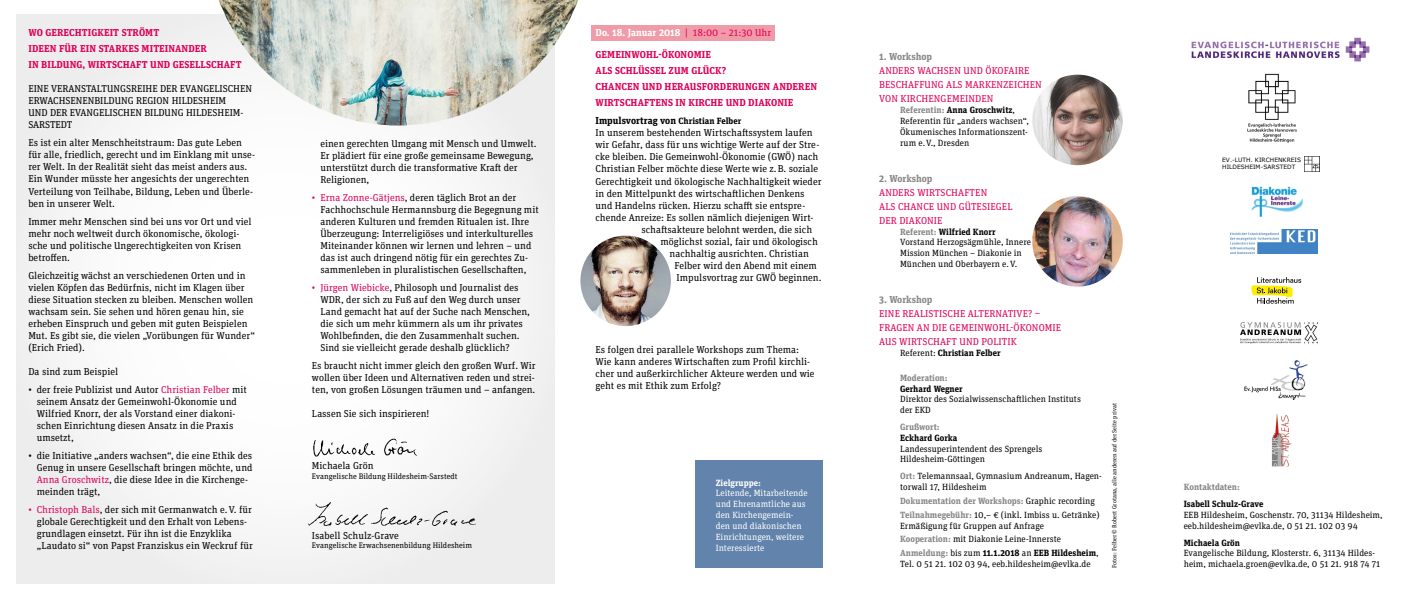
<style>
.page{position:relative;width:1418px;height:596px;background:#fff}
.page>*{position:absolute;margin:0;border:0;box-sizing:border-box;transform-origin:0 0}
.t1{font:10px/12px "Unit Slab Pro";color:#000}
.t2{font:10px/14px "Unit Slab Pro";letter-spacing:.01em;color:#e00059}
.t3{font:700 10px/16px "Unit Slab Pro";letter-spacing:.01em;color:#e00059}
.t4{font:700 10px "Unit Slab Pro";color:#fff}
.t5{font:700 10px "Unit Slab Pro";letter-spacing:-.005em;color:#000}
.t6{font:700 10px "Unit Slab Pro";letter-spacing:-.005em;color:#878787}
.t7{font:9px/10.8px "Unit Slab Pro";color:#000}
.t8{font:9px/10.8px "Unit Slab Pro";color:#fff}
.t9{font:700 9px "Unit Slab Pro";color:#000}
.t10{font:700 9px "Unit Slab Pro";color:#878787}
.t11{font:700 9px "Unit Slab Pro";color:#fff}
.t12{font:8px "Unit Slab Pro";color:#000}
.t13{font:6px "Unit Slab Pro";color:#000}
.t14{font:5.9px/7.2px "Verdana";letter-spacing:.01em;color:#000}
.s1{color:#e00059}
.s2{font-weight:400;color:#e00059}
.s3{font-size:9px}
.s4{font-weight:700;color:#878787}
.s5{font-weight:700}
.s6{font-weight:400}
</style>
<div class="page">
<div style="left:16px;top:14px;width:539px;height:569px;background:#f8f8f8"></div>
<div style="left:591px;top:25px;width:184px;height:15px;background:#f09ba8"></div>
<img style="left:1032px;top:75px;width:90px;height:90px;border-radius:45px">
<img style="left:1032px;top:196px;width:90px;height:90px;border-radius:45px">
<img style="left:580px;top:235px;width:91px;height:91px;border-radius:45px">
<div style="left:694px;top:460px;width:128px;height:107px;background:#6283ab"></div>
<img style="left:219px;top:0;width:359px;height:125px">
<img style="left:308px;top:502px;width:167px;height:23px">
<img style="left:313px;top:438px;width:103px;height:18px">
<svg style="left:1251px;top:277px;width:50px;height:26px"></svg>
<img style="left:1247px;top:73px;width:50px;height:69px">
<img style="left:1191px;top:37px;width:179px;height:25px">
<img style="left:1244px;top:360px;width:63px;height:39px">
<img style="left:1271px;top:413px;width:21px;height:54px">
<img style="left:1251px;top:186px;width:51px;height:30px">
<img style="left:1304px;top:156px;width:15px;height:16px">
<img style="left:1240px;top:322px;width:78px;height:22px">
<img style="left:1230px;top:230px;width:87px;height:23px">
<p class="t3" style="left:28px;top:24px;width:215px">WO GERECHTIGKEIT STRÖMT<br>IDEEN FÜR EIN STARKES MITEINANDER<br>IN BILDUNG, WIRTSCHAFT UND GESELLSCHAFT</p>
<p class="t1" style="left:28px;top:83px;width:225px">EINE VERANSTALTUNGSREIHE DER EVANGELISCHEN ERWACHSENENBILDUNG REGION HILDESHEIM<br>UND DER EVANGELISCHEN BILDUNG HILDESHEIM-SARSTEDT</p>
<p class="t1" style="left:28px;top:137px;width:228px">Es ist ein alter Menschheitstraum: Das gute Leben für alle, friedlich, gerecht und im Einklang mit unse&shy;rer Welt. In der Realität sieht das meist anders aus.<br>Ein Wunder müsste her angesichts der ungerechten Verteilung von Teilhabe, Bildung, Leben und Überle&shy;ben in unserer Welt.</p>
<p class="t1" style="left:28px;top:215px;width:225px">Immer mehr Menschen sind bei uns vor Ort und viel mehr noch weltweit durch ökonomische, ökologi&shy;sche und politische Ungerechtigkeiten von Krisen betroffen.</p>
<p class="t1" style="left:28px;top:269px;width:228px">Gleichzeitig wächst an verschiedenen Orten und in vielen Köpfen das Bedürfnis, nicht im Klagen über diese Situation stecken zu bleiben. Menschen wollen wachsam sein. Sie sehen und hören genau hin, sie erheben Einspruch und geben mit guten Beispielen Mut. Es gibt sie, die vielen „Vorübungen für Wunder“ (Erich Fried).</p>
<p class="t1" style="left:28px;top:365px;width:91px">Da sind zum Beispiel</p>
<p class="t1" style="left:37px;top:383px;width:211px;text-indent:-8px">• der freie Publizist und Autor <span class="s1">Christian Felber</span> mit seinem Ansatz der Gemeinwohl-Ökonomie und Wilfried Knorr, der als Vorstand einer diakoni&shy;schen Einrichtung diesen Ansatz in die Praxis umsetzt,</p>
<p class="t1" style="left:37px;top:449px;width:217px;text-indent:-8px">• die Initiative „anders wachsen“, die eine Ethik des Genug in unsere Gesellschaft bringen möchte, und <span class="s1">Anna Groschwitz</span>, die diese Idee in die Kirchenge&shy;meinden trägt,</p>
<p class="t1" style="left:37px;top:503px;width:218px;text-indent:-9px"><span class="s1">• Christoph Bals</span>, der sich mit Germanwatch e.V. für globale Gerechtigkeit und den Erhalt von Lebens&shy;grundlagen einsetzt. Für ihn ist die Enzyklika „Laudato si“ von Papst Franziskus ein Weckruf für</p>
<p class="t1" style="left:320px;top:137px;width:218px">einen gerechten Umgang mit Mensch und Umwelt.<br>Er plädiert für eine große gemeinsame Bewegung, unterstützt durch die transformative Kraft der Religionen,</p>
<p class="t1" style="left:320px;top:191px;width:220px;text-indent:-9px"><span class="s1">• Erna Zonne-Gätjens</span>, deren täglich Brot an der Fachhochschule Hermannsburg die Begegnung mit anderen Kulturen und fremden Ritualen ist. Ihre Überzeugung: Interreligiöses und interkulturelles Miteinander können wir lernen und lehren – und das ist auch dringend nötig für ein gerechtes Zu&shy;sammenleben in pluralistischen Gesellschaften,</p>
<p class="t1" style="left:320px;top:281px;width:211px;text-indent:-9px"><span class="s1">• Jürgen Wiebicke</span>, Philosoph und Journalist des WDR, der sich zu Fuß auf den Weg durch unser Land gemacht hat auf der Suche nach Menschen, die sich um mehr kümmern als um ihr privates Wohlbefinden, die den Zusammenhalt suchen.<br>Sind sie vielleicht gerade deshalb glücklich?</p>
<p class="t1" style="left:312px;top:359px;width:225px;text-align:justify">Es braucht nicht immer gleich den großen Wurf. Wir wollen über Ideen und Alternativen reden und strei&shy;ten, von großen Lösungen träumen und – anfangen.</p>
<p class="t1" style="left:312px;top:407px;width:119px">Lassen Sie sich inspirieren!</p>
<p class="t1" style="left:312px;top:459px;width:63px">Michaela Grön</p>
<p class="t12" style="left:312px;top:470px;width:147px">Evangelische Bildung Hildesheim-Sarstedt</p>
<p class="t1" style="left:312px;top:528px;width:88px">Isabell Schulz-Grave</p>
<p class="t12" style="left:312px;top:539px;width:162px">Evangelische Erwachsenenbildung Hildesheim</p>
<p class="t4" style="left:595px;top:25px;width:177px">Do. 18. Januar 2018 <span class="s2">| 18:00 – 21:30 Uhr</span></p>
<p class="t3" style="left:595px;top:46px;width:223px">GEMEINWOHL-ÖKONOMIE<br>ALS SCHLÜSSEL ZUM GLÜCK?<br>CHANCEN UND HERAUSFORDERUNGEN ANDEREN<br>WIRTSCHAFTENS IN KIRCHE UND DIAKONIE</p>
<p class="t5" style="left:595px;top:113px;width:147px">Impulsvortrag von <span class="s3">Christian Felber</span></p>
<p class="t1" style="left:595px;top:127px;width:219px">In unserem bestehenden Wirtschaftssystem laufen</p>
<p class="t1" style="left:595px;top:139px;width:225px">wir Gefahr, dass für uns wichtige Werte auf der Stre-</p>
<p class="t1" style="left:595px;top:151px;width:224px">cke bleiben. Die Gemeinwohl-Ökonomie (GWÖ) nach</p>
<p class="t1" style="left:595px;top:163px;width:224px">Christian Felber möchte diese Werte wie z.B. soziale</p>
<p class="t1" style="left:595px;top:175px;width:227px">Gerechtigkeit und ökologische Nachhaltigkeit wieder</p>
<p class="t1" style="left:595px;top:187px;width:210px">in den Mittelpunkt des wirtschaftlichen Denkens</p>
<p class="t1" style="left:595px;top:199px;width:211px">und Handelns rücken. Hierzu schafft sie entspre-</p>
<p class="t1" style="left:595px;top:211px;width:219px">chende Anreize: Es sollen nämlich diejenigen Wirt-</p>
<p class="t1" style="left:641px;top:223px;width:172px">schaftsakteure belohnt werden, die sich</p>
<p class="t1" style="left:660px;top:235px;width:159px">möglichst sozial, fair und ökologisch</p>
<p class="t1" style="left:669px;top:247px;width:141px">nachhaltig ausrichten. Christian</p>
<p class="t1" style="left:674px;top:259px;width:144px">Felber wird den Abend mit einem</p>
<p class="t1" style="left:676px;top:271px;width:146px">Impulsvortrag zur GWÖ beginnen.</p>
<p class="t1" style="left:595px;top:343px;width:220px">Es folgen drei parallele Workshops zum Thema:<br>Wie kann anderes Wirtschaften zum Profil kirchli&shy;cher und außerkirchlicher Akteure werden und wie geht es mit Ethik zum Erfolg?</p>
<p class="t11" style="left:715px;top:475px;width:46px">Zielgruppe:</p>
<p class="t8" style="left:715px;top:487px;width:93px">Leitende, Mitarbeitende und Ehrenamtliche aus den Kirchengemein&shy;den und diakonischen<br>Einrichtungen, weitere<br>Interessierte</p>
<p class="t6" style="left:879px;top:49px;width:54px">1. Workshop</p>
<p class="t2" style="left:879px;top:64px;width:164px">ANDERS WACHSEN UND ÖKOFAIRE<br>BESCHAFFUNG ALS MARKENZEICHEN<br>VON KIRCHENGEMEINDEN</p>
<p class="t7" style="left:900px;top:104px;width:130px"><span class="s4">Referentin:</span> <span class="s5">Anna Groschwitz</span>,<br>Referentin für „anders wachsen“,<br>Ökumenisches Informationszent&shy;rum e.V., Dresden</p>
<p class="t6" style="left:879px;top:171px;width:55px">2. Workshop</p>
<p class="t2" style="left:879px;top:185px;width:135px">ANDERS WIRTSCHAFTEN<br>ALS CHANCE UND GÜTESIEGEL<br>DER DIAKONIE</p>
<p class="t7" style="left:900px;top:225px;width:132px"><span class="s4">Referent:</span> <span class="s5">Wilfried Knorr<br></span>Vorstand Herzogsägmühle, Innere<br>Mission München – Diakonie in<br>München und Oberbayern e.V.</p>
<p class="t6" style="left:879px;top:292px;width:55px">3. Workshop</p>
<p class="t2" style="left:879px;top:306px;width:183px">EINE REALISTISCHE ALTERNATIVE? –<br>FRAGEN AN DIE GEMEINWOHL-ÖKONOMIE<br>AUS WIRTSCHAFT UND POLITIK</p>
<p class="t9" style="left:900px;top:346px;width:102px"><span class="s6">Referent:</span> Christian Felber</p>
<p class="t10" style="left:900px;top:371px;width:49px">Moderation:</p>
<p class="t9" style="left:900px;top:381px;width:64px">Gerhard Wegner</p>
<p class="t7" style="left:900px;top:393px;width:182px">Direktor des Sozialwissenschaftlichen Instituts der EKD</p>
<p class="t10" style="left:900px;top:420px;width:41px">Grußwort:</p>
<p class="t9" style="left:900px;top:431px;width:59px">Eckhard Gorka</p>
<p class="t7" style="left:900px;top:442px;width:144px">Landessuperintendent des Sprengels<br>Hildesheim-Göttingen</p>
<p class="t7" style="left:900px;top:470px;width:203px"><span class="s4">Ort:</span> Telemannsaal, Gymnasium Andreanum, Hagen&shy;torwall 17, Hildesheim</p>
<p class="t7" style="left:900px;top:493px;width:201px;line-height:13.8px"><span class="s4">Dokumentation der Workshops:</span> Graphic recording<br><span class="s4">Teilnahmegebühr:</span> 10,– € (inkl. Imbiss u. Getränke)</p>
<p class="t7" style="left:900px;top:518px;width:200px;line-height:13.8px">Ermäßigung für Gruppen auf Anfrage<br><span class="s4">Kooperation:</span> mit Diakonie Leine-Innerste<br><span class="s4">Anmeldung:</span> bis zum <span class="s5">11.1.2018</span> an <span class="s5">EEB Hildesheim</span>,</p>
<p class="t7" style="left:900px;top:557px;width:192px">Tel. 0 51 21. 102 03 94, eeb.hildesheim@evlka.de</p>
<p class="t13" style="left:1110px;top:567px;width:166px;rotate:-90deg">Fotos: Felber © Robert Grotana, alle anderen auf der Seite privat</p>
<p class="t14" style="left:1222px;top:156px;width:80px">EV.-LUTH. KIRCHENKREIS<br>HILDESHEIM-SARSTEDT</p>
<p class="t10" style="left:1183px;top:480px;width:58px">Kontaktdaten:</p>
<p class="t9" style="left:1183px;top:497px;width:81px">Isabell Schulz-Grave</p>
<p class="t7" style="left:1183px;top:509px;width:200px">EEB Hildesheim, Goschenstr. 70, 31134 Hildesheim, eeb.hildesheim@evlka.de, 0 51 21. 102 03 94</p>
<p class="t9" style="left:1183px;top:535px;width:58px">Michaela Grön</p>
<p class="t7" style="left:1183px;top:547px;width:198px">Evangelische Bildung, Klosterstr. 6, 31134 Hildes&shy;heim, michaela.groen@evlka.de, 0 51 21. 918 74 71</p>
</div>
